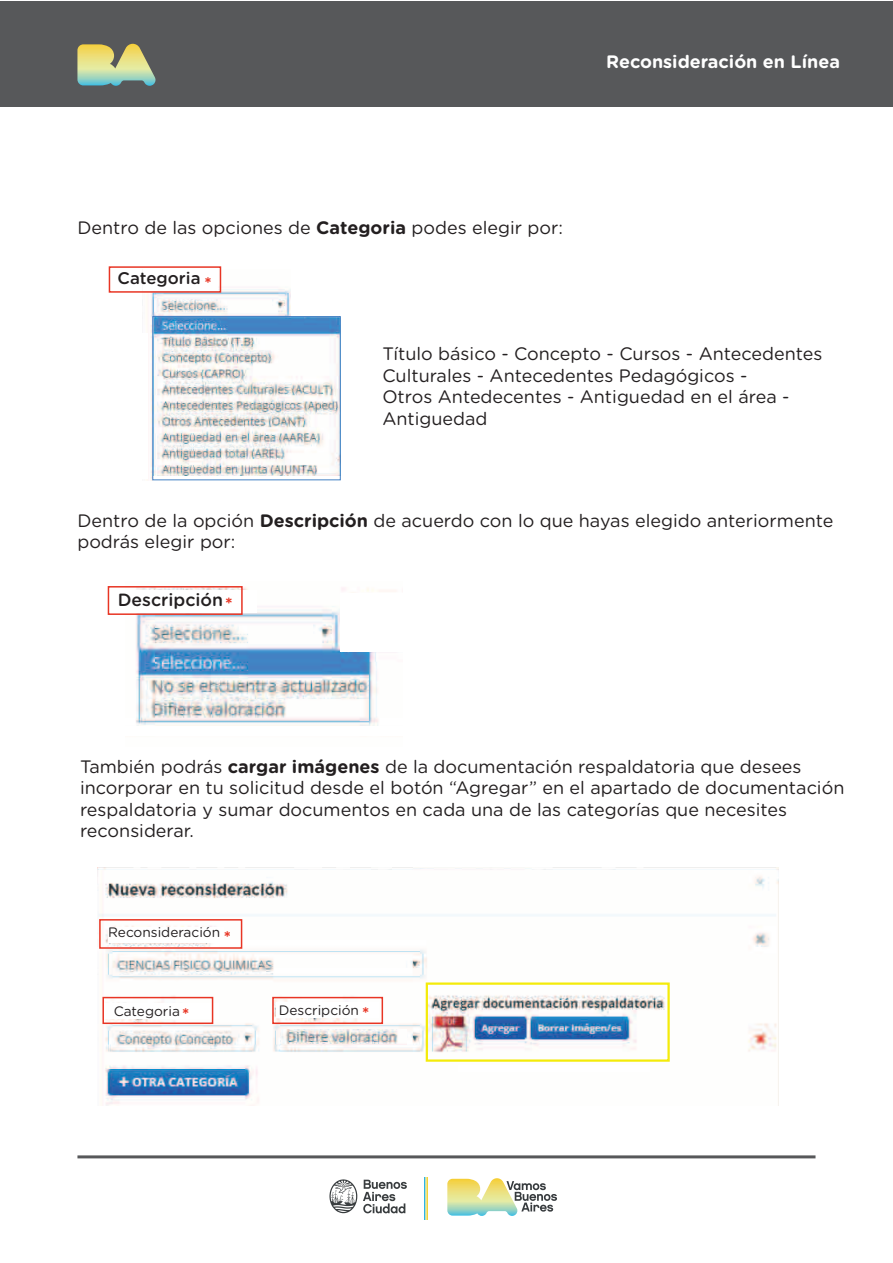
<style>
.page{position:relative;width:893px;height:1263px;background:#fff}
.page>*{position:absolute;margin:0;border:0;box-sizing:border-box;transform-origin:0 0}
.t1{font:18px/21.6px "Gotham Rounded";color:#231f20}
.t2{font:700 18px "Gotham Rounded";color:#fff}
.t3{font:500 17.7px "Gotham Rounded";color:#231f20}
.t4{font:500 16.8px "Gotham Rounded";color:#231f20}
.t5{font:13.65px "Gotham Rounded";color:#231f20}
.s1{font-weight:700}
.s2{font-weight:700;color:#e83524}
.s3{font-weight:700;font-size:16.8px;color:#e83524}
</style>
<div class="page">
<div style="left:0;top:2px;width:893px;height:105px;background:#57585a"></div>
<svg style="left:77px;top:44px;width:78px;height:42px"></svg>
<svg style="left:363px;top:1180px;width:44px;height:33px"></svg>
<svg style="left:329px;top:1179px;width:28px;height:34px"></svg>
<svg style="left:447px;top:1178px;width:110px;height:38px"></svg>
<svg style="left:424px;top:1178px;width:3px;height:42px"></svg>
<hr style="left:77px;top:1155px;width:738px;height:3px;background:#57585a">
<img style="left:150px;top:269px;width:188px;height:212px">
<div style="left:143px;top:269px;width:75px;height:22px;background:#fff"></div>
<div style="left:109px;top:266px;width:112px;height:27px;border:2px solid #e83524"></div>
<div style="left:292px;top:269px;width:55px;height:48px;background:#fff"></div>
<svg style="left:153px;top:476px;width:188px;height:5px"></svg>
<div style="left:153px;top:316px;width:187px;height:164px;border:1px solid #4481c3"></div>
<img style="left:136px;top:587px;width:260px;height:139px">
<div style="left:118px;top:590px;width:139px;height:23px;background:#fff"></div>
<div style="left:108px;top:586px;width:135px;height:29px;border:2px solid #e83524"></div>
<div style="left:340px;top:593px;width:75px;height:58px;background:#fff"></div>
<img style="left:98px;top:868px;width:681px;height:237px">
<img style="left:282px;top:1029px;width:125px;height:15px">
<div style="left:108px;top:927px;width:115px;height:16px;background:#fff"></div>
<div style="left:99px;top:919px;width:143px;height:30px;border:2px solid #e83524"></div>
<div style="left:458px;top:1065px;width:192px;height:7px;background:#fff"></div>
<div style="left:103px;top:1003px;width:115px;height:15px;background:#fff"></div>
<div style="left:102px;top:997px;width:111px;height:27px;border:2px solid #e83524"></div>
<div style="left:272px;top:997px;width:111px;height:27px;border:2px solid #e83524"></div>
<div style="left:276px;top:1002px;width:103px;height:16px;background:#fff"></div>
<div style="left:426px;top:982px;width:244px;height:80px;border:2px solid #f4eb0a"></div>
<p class="t2" style="left:606px;top:48px;width:235px">Reconsideración en Línea</p>
<p class="t1" style="left:77px;top:216px;width:487px">Dentro de las opciones de <span class="s1">Categoria</span> podes elegir por:</p>
<p class="t4" style="left:118px;top:266px;width:95px">Categoria <span class="s2">*</span></p>
<p class="t1" style="left:382px;top:342px;width:442px">Título básico - Concepto - Cursos - Antecedentes Culturales - Antecedentes Pedagógicos -<br>Otros Antedecentes - Antiguedad en el área - Antiguedad</p>
<p class="t1" style="left:77px;top:508px;width:757px">Dentro de la opción <span class="s1">Descripción</span> de acuerdo con lo que hayas elegido anteriormente podrás elegir por:</p>
<p class="t3" style="left:118px;top:587px;width:117px">Descripción<span class="s2">*</span></p>
<p class="t1" style="left:80px;top:755px;width:766px">También podrás <span class="s1">cargar imágenes</span> de la documentación respaldatoria que desees incorporar en tu solicitud desde el botón “Agregar” en el apartado de documentación respaldatoria y sumar documentos en cada una de las categorías que necesites reconsiderar.</p>
<p class="t5" style="left:108px;top:923px;width:124px">Reconsideración <span class="s3">*</span></p>
<p class="t5" style="left:114px;top:1001px;width:77px">Categoria <span class="s3">*</span></p>
<p class="t5" style="left:279px;top:1000px;width:92px">Descripción <span class="s3">*</span></p>
</div>
